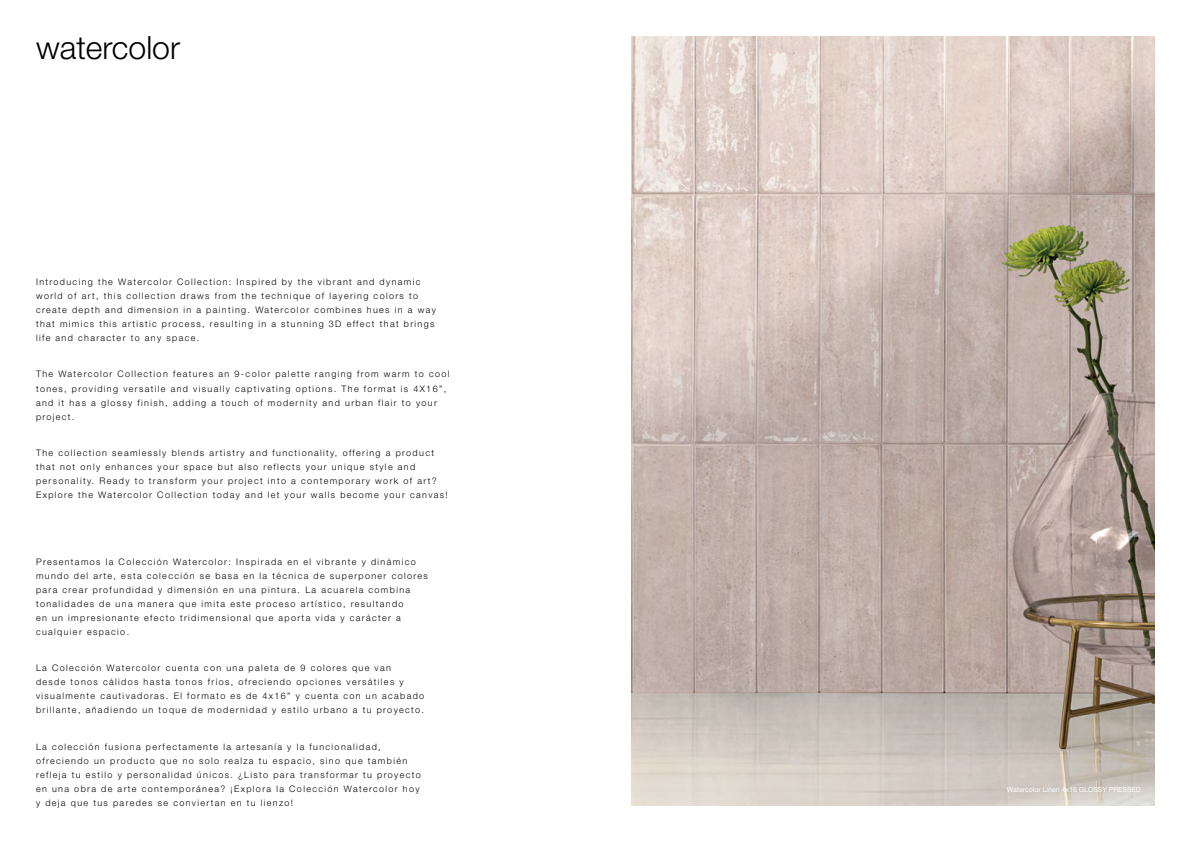
<style>
.page{position:relative;width:1191px;height:842px;background:#fff}
.page>*{position:absolute;margin:0;border:0;box-sizing:border-box;transform-origin:0 0}
.t1{font:300 32px "Helvetica Neue LT Std";color:#000}
.t2{font:300 9px/14px "Helvetica Neue LT Std";letter-spacing:.15em;color:#000}
.t3{font:7px "Helvetica Neue LT Std";color:#fff}
</style>
<div class="page">
<img style="left:631px;top:36px;width:524px;height:770px">
<h1 class="t1" style="left:36px;top:28px;width:146px">watercolor</h1>
<p class="t2" style="left:36px;top:274px;width:401px">Introducing the Watercolor Collection: Inspired by the vibrant and dynamic world of art, this collection draws from the technique of layering colors to create depth and dimension in a painting. Watercolor combines hues in a way that mimics this artistic process, resulting in a stunning 3D effect that brings life and character to any space.</p>
<p class="t2" style="left:36px;top:367px;width:415px">The Watercolor Collection features an 9-color palette ranging from warm to cool tones, providing versatile and visually captivating options. The format is 4X16”, and it has a glossy finish, adding a touch of modernity and urban flair to your project.</p>
<p class="t2" style="left:36px;top:446px;width:413px">The collection seamlessly blends artistry and functionality, offering a product that not only enhances your space but also reflects your unique style and personality. Ready to transform your project into a contemporary work of art?<br>Explore the Watercolor Collection today and let your walls become your canvas!</p>
<p class="t2" style="left:36px;top:554px;width:393px">Presentamos la Colección Watercolor: Inspirada en el vibrante y dinámico mundo del arte, esta colección se basa en la técnica de superponer colores para crear profundidad y dimensión en una pintura. La acuarela combina tonalidades de una manera que imita este proceso artístico, resultando<br>en un impresionante efecto tridimensional que aporta vida y carácter a cualquier espacio.</p>
<p class="t2" style="left:36px;top:661px;width:390px">La Colección Watercolor cuenta con una paleta de 9 colores que van<br>desde tonos cálidos hasta tonos fríos, ofreciendo opciones versátiles y visualmente cautivadoras. El formato es de 4x16” y cuenta con un acabado brillante, añadiendo un toque de modernidad y estilo urbano a tu proyecto.</p>
<p class="t2" style="left:36px;top:740px;width:386px">La colección fusiona perfectamente la artesanía y la funcionalidad, ofreciendo un producto que no solo realza tu espacio, sino que también refleja tu estilo y personalidad únicos. ¿Listo para transformar tu proyecto en una obra de arte contemporánea? ¡Explora la Colección Watercolor hoy y deja que tus paredes se conviertan en tu lienzo!</p>
<p class="t3" style="left:1007px;top:785px;width:135px">Watercolor Linen 4x16 GLOSSY PRESSED</p>
</div>
